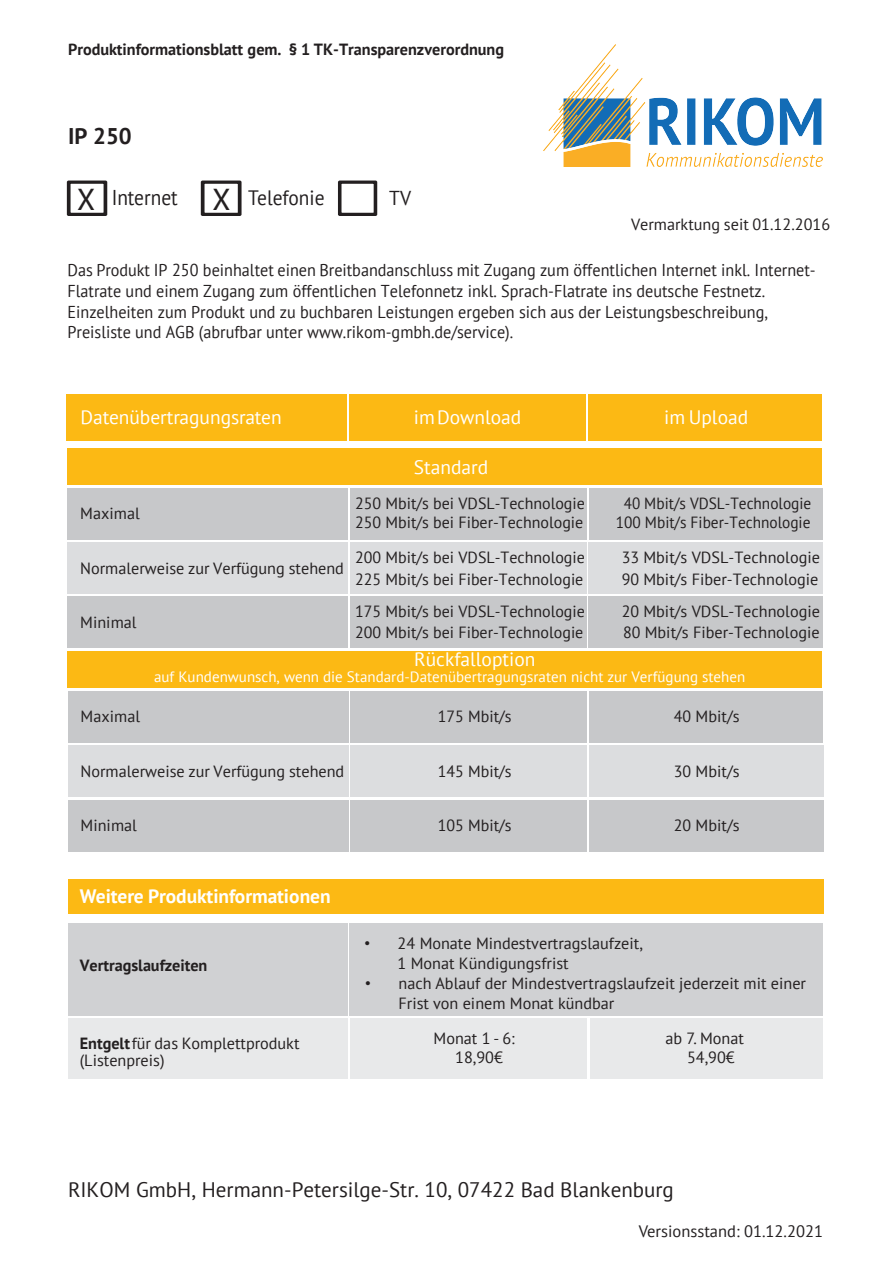
<style>
.page{position:relative;width:893px;height:1263px;background:#fff}
.page>*{position:absolute;margin:0;border:0;box-sizing:border-box;transform-origin:0 0}
.t1{font:31.5px "Myriad Pro";color:#231f20}
.t2{font:700 22.65px "PT Sans";color:#231f20}
.t3{font:21.45px "PT Sans";color:#231f20;scale:.91 1}
.t4{font:21px "PT Sans";color:#231f20}
.t5{font:20.85px "PT Sans";color:#231f20;scale:.94 1}
.t6{font:20.1px "PT Sans";color:#231f20}
.t7{font:19.5px "PT Sans";color:#fff}
.t8{font:700 19.5px "PT Sans";letter-spacing:-.005em;color:#fff}
.t9{font:17.25px/20.7px "PT Sans";color:#231f20;scale:.94 1}
.t10{font:16.5px "PT Sans";color:#231f20}
.t11{font:16.2px/19.5px "PT Sans";color:#231f20}
.t12{font:700 16.2px "PT Sans";color:#231f20}
.t13{font:16.2px/19.5px "PT Sans";color:#231f20;text-align:center;scale:.93 1}
.t14{font:16.2px "Arial";color:#231f20}
.t15{font:15px "PT Sans";color:#fff}
.s1{font-weight:700}
.s2{font-family:"Arial"}
</style>
<div class="page">
<div style="left:68px;top:880px;width:756px;height:34px;background:#fcb914"></div>
<div style="left:68px;top:923px;width:279px;height:93px;background:#d0d1d3"></div>
<div style="left:350px;top:923px;width:473px;height:93px;background:#d0d1d3"></div>
<div style="left:68px;top:1019px;width:279px;height:60px;background:#e8e9ea"></div>
<div style="left:350px;top:1019px;width:236px;height:60px;background:#e8e9ea"></div>
<div style="left:590px;top:1019px;width:233px;height:60px;background:#e8e9ea"></div>
<svg style="left:67px;top:181px;width:40px;height:35px"></svg>
<svg style="left:201px;top:181px;width:41px;height:35px"></svg>
<svg style="left:338px;top:181px;width:39px;height:35px"></svg>
<div style="left:67px;top:394px;width:280px;height:47px;background:#fcb914"></div>
<div style="left:349px;top:394px;width:236px;height:47px;background:#fcb914"></div>
<div style="left:588px;top:394px;width:233px;height:47px;background:#fcb914"></div>
<div style="left:68px;top:488px;width:280px;height:51px;background:#c7c8ca"></div>
<div style="left:350px;top:488px;width:236px;height:51px;background:#c7c8ca"></div>
<div style="left:589px;top:488px;width:234px;height:51px;background:#c7c8ca"></div>
<div style="left:68px;top:543px;width:280px;height:51px;background:#dcdddf"></div>
<div style="left:350px;top:543px;width:236px;height:51px;background:#dcdddf"></div>
<div style="left:588px;top:543px;width:235px;height:51px;background:#dcdddf"></div>
<div style="left:68px;top:597px;width:280px;height:51px;background:#c7c8ca"></div>
<div style="left:350px;top:597px;width:236px;height:51px;background:#c7c8ca"></div>
<div style="left:588px;top:597px;width:235px;height:51px;background:#c7c8ca"></div>
<img style="left:544px;top:45px;width:279px;height:121px">
<div style="left:67px;top:448px;width:754px;height:37px;background:#fcb914"></div>
<div style="left:68px;top:691px;width:280px;height:51px;background:#c7c8ca"></div>
<div style="left:350px;top:691px;width:236px;height:51px;background:#c7c8ca"></div>
<div style="left:589px;top:691px;width:234px;height:51px;background:#c7c8ca"></div>
<div style="left:68px;top:746px;width:280px;height:51px;background:#dcdddf"></div>
<div style="left:350px;top:746px;width:236px;height:51px;background:#dcdddf"></div>
<div style="left:589px;top:746px;width:234px;height:51px;background:#dcdddf"></div>
<div style="left:68px;top:800px;width:280px;height:51px;background:#c7c8ca"></div>
<div style="left:350px;top:800px;width:236px;height:51px;background:#c7c8ca"></div>
<div style="left:589px;top:800px;width:234px;height:51px;background:#c7c8ca"></div>
<div style="left:67px;top:651px;width:755px;height:37px;background:#fcb914"></div>
<p class="t12" style="left:68px;top:38px;width:437px">Produktinformationsblatt gem. § 1 TK-Transparenzverordnung</p>
<h2 class="t2" style="left:68px;top:121px;width:65px">IP 250</h2>
<h1 class="t1" style="left:77px;top:180px;width:19px">X</h1>
<h1 class="t1" style="left:213px;top:180px;width:19px">X</h1>
<h3 class="t3" style="left:112px;top:184px;width:74px">Internet</h3>
<p class="t5" style="left:248px;top:185px;width:83px">Telefonie</p>
<p class="t6" style="left:389px;top:185px;width:23px">TV</p>
<p class="t11" style="left:631px;top:214px;width:201px">Vermarktung seit 01.12.2016</p>
<p class="t9" style="left:67px;top:260px;width:797px">Das Produkt IP 250 beinhaltet einen Breitbandanschluss mit Zugang zum öffentlichen Internet inkl. Internet-Flatrate und einem Zugang zum öffentlichen Telefonnetz inkl. Sprach-Flatrate ins deutsche Festnetz.<br>Einzelheiten zum Produkt und zu buchbaren Leistungen ergeben sich aus der Leistungsbeschreibung, Preisliste und AGB (abrufbar unter www.rikom-gmbh.de/service).</p>
<p class="t7" style="left:81px;top:405px;width:203px">Datenübertragungsraten</p>
<p class="t7" style="left:414px;top:405px;width:109px">imDownload</p>
<p class="t7" style="left:664px;top:405px;width:85px">im Upload</p>
<p class="t7" style="left:414px;top:454px;width:76px">Standard</p>
<p class="t11" style="left:80px;top:503px;width:61px">Maximal</p>
<p class="t11" style="left:355px;top:493px;width:231px">250 Mbit/s bei VDSL-Technologie<br>250 Mbit/s bei Fiber-Technologie</p>
<p class="t13" style="left:616px;top:493px;width:212px">40 Mbit/s VDSL-Technologie<br>100 Mbit/s Fiber-Technologie</p>
<p class="t11" style="left:80px;top:558px;width:265px">Normalerweise zur Verfügung stehend</p>
<p class="t11" style="left:80px;top:612px;width:58px">Minimal</p>
<p class="t11" style="left:355px;top:547px;width:231px;line-height:21.3px">200 Mbit/s bei VDSL-Technologie<br>225 Mbit/s bei Fiber-Technologie</p>
<p class="t11" style="left:622px;top:547px;width:200px;line-height:21.3px">33 Mbit/s VDSL-Technologie<br>90 Mbit/s Fiber-Technologie</p>
<p class="t11" style="left:355px;top:600px;width:231px;line-height:21.3px">175 Mbit/s bei VDSL-Technologie<br>200 Mbit/s bei Fiber-Technologie</p>
<p class="t11" style="left:622px;top:600px;width:200px;line-height:21.3px">20 Mbit/s VDSL-Technologie<br>80 Mbit/s Fiber-Technologie</p>
<p class="t7" style="left:414px;top:647px;width:123px">Rückfalloption</p>
<p class="t15" style="left:154px;top:667px;width:593px">auf Kundenwunsch, wenn die Standard-Datenübertragungsraten nicht zur Verfügung stehen</p>
<p class="t11" style="left:81px;top:706px;width:61px">Maximal</p>
<p class="t11" style="left:438px;top:706px;width:75px">175 Mbit/s</p>
<p class="t11" style="left:674px;top:706px;width:67px">40 Mbit/s</p>
<p class="t11" style="left:81px;top:761px;width:265px">Normalerweise zur Verfügung stehend</p>
<p class="t11" style="left:81px;top:815px;width:58px">Minimal</p>
<p class="t11" style="left:438px;top:761px;width:75px">145 Mbit/s</p>
<p class="t11" style="left:674px;top:761px;width:67px">30 Mbit/s</p>
<p class="t11" style="left:438px;top:815px;width:75px">105 Mbit/s</p>
<p class="t11" style="left:674px;top:815px;width:67px">20 Mbit/s</p>
<p class="t8" style="left:80px;top:884px;width:252px">Weitere Produktinformationen</p>
<p class="t12" style="left:80px;top:955px;width:129px">Vertragslaufzeiten</p>
<p class="t11" style="left:80px;top:1034px;width:221px;line-height:17.4px"><span class="s1">Entgelt</span>für das Komplettprodukt (Listenpreis)</p>
<p class="t11" style="left:398px;top:933px;width:247px;text-indent:-33px"><span class="s2">•</span> 24 Monate Mindestvertragslaufzeit,<br>1 Monat Kündigungsfrist</p>
<p class="t14" style="left:365px;top:973px;width:7px">•</p>
<p class="t11" style="left:399px;top:974px;width:409px">nach Ablauf der Mindestvertragslaufzeit jederzeit mit einer<br>Frist von einem Monat kündbar</p>
<p class="t11" style="left:455px;top:1028px;width:61px;text-indent:-22px">Monat 1 - 6:<br>18,90€</p>
<p class="t11" style="left:687px;top:1028px;width:58px;text-indent:-22px">ab 7. Monat<br>54,90€</p>
<p class="t4" style="left:68px;top:1176px;width:607px">RIKOM GmbH, Hermann-Petersilge-Str. 10, 07422 Bad Blankenburg</p>
<p class="t10" style="left:639px;top:1221px;width:186px">Versionsstand: 01.12.2021</p>
</div>
